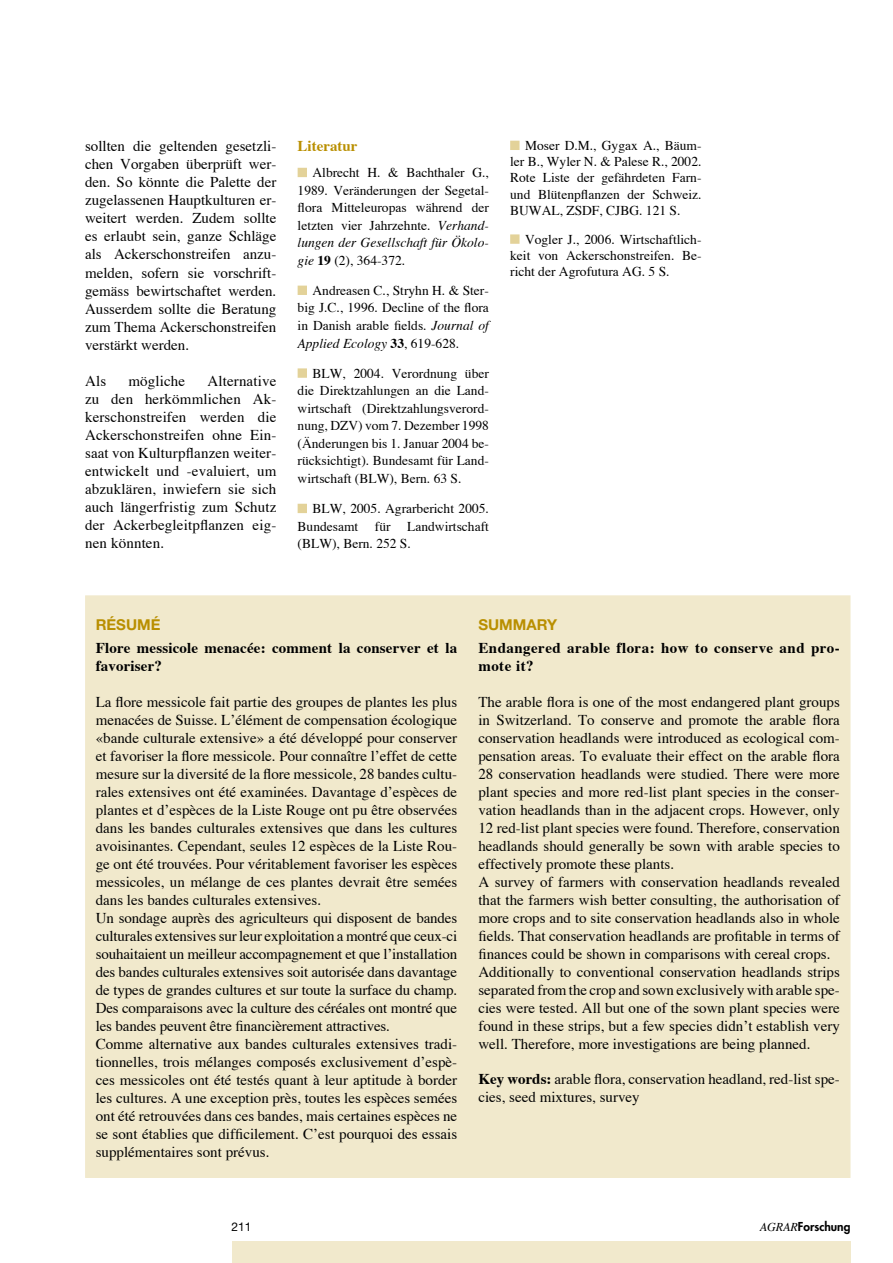
<style>
.page{position:relative;width:893px;height:1263px;background:#fff}
.page>*{position:absolute;margin:0;border:0;box-sizing:border-box;transform-origin:0 0}
.t1{font:15px/18px "Times";color:#000}
.t2{font:700 15px/18px "Times";letter-spacing:.01em;color:#000}
.t3{font:700 15px/18px "Times";letter-spacing:.03em;color:#000}
.t4{font:700 15px "Helvetica Neue";color:#b98f00}
.t5{font:700 15px "Times";color:#b98f00}
.t6{font:13.5px/17.5px "Times";color:#000;text-align:justify}
.t7{font:800 12px "Futura";color:#000}
.t8{font:12px "Helvetica Neue";color:#000}
.s1{font-style:italic}
.s2{font-weight:700}
.s3{font-family:"Times";font-weight:400;font-style:italic}
</style>
<div class="page">
<div style="left:232px;top:1242px;width:618px;height:21px;background:#f1e9cc"></div>
<div style="left:86px;top:596px;width:764px;height:581px;background:#f1e9cc"></div>
<div style="left:298px;top:169px;width:8px;height:7px;background:#e3d299"></div>
<div style="left:298px;top:168px;width:9px;height:9px;border:2px solid #e3d299"></div>
<div style="left:298px;top:286px;width:8px;height:8px;background:#e3d299"></div>
<div style="left:298px;top:286px;width:9px;height:9px;border:2px solid #e3d299"></div>
<div style="left:298px;top:369px;width:8px;height:8px;background:#e3d299"></div>
<div style="left:298px;top:368px;width:9px;height:10px;border:2px solid #e3d299"></div>
<div style="left:298px;top:504px;width:8px;height:8px;background:#e3d299"></div>
<div style="left:298px;top:504px;width:9px;height:9px;border:2px solid #e3d299"></div>
<div style="left:511px;top:141px;width:8px;height:8px;background:#e3d299"></div>
<div style="left:510px;top:141px;width:10px;height:9px;border:2px solid #e3d299"></div>
<div style="left:511px;top:235px;width:8px;height:8px;background:#e3d299"></div>
<div style="left:510px;top:234px;width:10px;height:10px;border:2px solid #e3d299"></div>
<p class="t1" style="left:85px;top:137px;width:193px;text-align:justify">sollten die geltenden gesetzli&shy;chen Vorgaben überprüft wer&shy;den. So könnte die Palette der zugelassenen Hauptkulturen er&shy;weitert werden. Zudem sollte es erlaubt sein, ganze Schläge als Ackerschonstreifen anzu&shy;melden, sofern sie vorschrift&shy;gemäss bewirtschaftet werden.<br>Ausserdem sollte die Beratung zum Thema Ackerschonstreifen verstärkt werden.</p>
<p class="t1" style="left:85px;top:371px;width:23px">Als</p>
<p class="t1" style="left:128px;top:371px;width:58px">mögliche</p>
<p class="t1" style="left:85px;top:371px;width:193px;text-align:justify;text-indent:122px">Alternative zu den herkömmlichen Ac&shy;kerschonstreifen werden die Ackerschonstreifen ohne Ein&shy;saat von Kulturpflanzen weiter&shy;entwickelt und -evaluiert, um abzuklären, inwiefern sie sich auch längerfristig zum Schutz der Ackerbegleitpflanzen eig&shy;nen könnten.</p>
<p class="t5" style="left:298px;top:137px;width:61px">Literatur</p>
<p class="t6" style="left:298px;top:164px;width:193px;text-indent:15px">Albrecht H. &amp; Bachthaler G., 1989. Veränderungen der Segetal&shy;flora Mitteleuropas während der letzten vier Jahrzehnte. <span class="s1">Verhand&shy;lungen der Gesellschaft für Ökolo&shy;gie</span> <span class="s2">19</span> (2), 364-372.</p>
<p class="t6" style="left:298px;top:281px;width:193px;text-indent:15px">Andreasen C., Stryhn H. &amp; Ster&shy;big J.C., 1996. Decline of the flora in Danish arable fields. <span class="s1">Journal of Applied Ecology</span> <span class="s2">33</span>, 619-628.</p>
<p class="t6" style="left:298px;top:364px;width:193px;text-indent:15px">BLW, 2004. Verordnung über die Direktzahlungen an die Land&shy;wirtschaft (Direktzahlungsverord&shy;nung, DZV) vom 7. Dezember 1998 (Änderungen bis 1. Januar 2004 be&shy;rücksichtigt). Bundesamt für Land&shy;wirtschaft (BLW), Bern. 63 S.</p>
<p class="t6" style="left:298px;top:500px;width:193px;text-indent:15px">BLW, 2005. Agrarbericht 2005.<br>Bundesamt für Landwirtschaft (BLW), Bern. 252 S.</p>
<p class="t6" style="left:510px;top:137px;width:193px;line-height:16.2px;text-indent:15px">Moser D.M., Gygax A., Bäum&shy;ler B., Wyler N. &amp; Palese R., 2002.<br>Rote Liste der gefährdeten Farn&shy;und Blütenpflanzen der Schweiz.<br>BUWAL, ZSDF, CJBG. 121 S.</p>
<p class="t6" style="left:510px;top:231px;width:193px;line-height:16.2px;text-indent:15px">Vogler J., 2006. Wirtschaftlich&shy;keit von Ackerschonstreifen. Be&shy;richt der Agrofutura AG. 5 S.</p>
<p class="t4" style="left:96px;top:615px;width:33px">RÉSUM</p>
<p class="t4" style="left:151px;top:615px;width:11px">É</p>
<p class="t2" style="left:96px;top:638px;width:363px">Flore messicole menacée: comment la conserver et la favoriser?</p>
<p class="t1" style="left:96px;top:692px;width:363px">La flore messicole fait partie des groupes de plantes les plus menacées de Suisse. L’élément de compensation écologique «bande culturale extensive» a été développé pour conserver et favoriser la flore messicole. Pour connaître l’effet de cette mesure sur la diversité de la flore messicole, 28 bandes cultu&shy;rales extensives ont été examinées. Davantage d’espèces de plantes et d’espèces de la Liste Rouge ont pu être observées dans les bandes culturales extensives que dans les cultures avoisinantes. Cependant, seules 12 espèces de la Liste Rou&shy;ge ont été trouvées. Pour véritablement favoriser les espèces messicoles, un mélange de ces plantes devrait être semées dans les bandes culturales extensives.<br>Un sondage auprès des agriculteurs qui disposent de bandes culturales extensives sur leur exploitation a montré que ceux-ci souhaitaient un meilleur accompagnement et que l’installation des bandes culturales extensives soit autorisée dans davantage de types de grandes cultures et sur toute la surface du champ.<br>Des comparaisons avec la culture des céréales ont montré que les bandes peuvent être financièrement attractives.<br>Comme alternative aux bandes culturales extensives tradi&shy;tionnelles, trois mélanges composés exclusivement d’espè&shy;ces messicoles ont été testés quant à leur aptitude à border les cultures. A une exception près, toutes les espèces semées ont été retrouvées dans ces bandes, mais certaines espèces ne se sont établies que difficilement. C’est pourquoi des essais supplémentaires sont prévus.</p>
<p class="t4" style="left:478px;top:615px;width:23px">SUMMAR</p>
<p class="t4" style="left:547px;top:615px;width:12px">Y</p>
<p class="t3" style="left:478px;top:638px;width:363px">Endangered arable flora: how to conserve and pro&shy;mote it?</p>
<p class="t1" style="left:478px;top:692px;width:363px">The arable flora is one of the most endangered plant groups in Switzerland. To conserve and promote the arable flora conservation headlands were introduced as ecological com&shy;pensation areas. To evaluate their effect on the arable flora 28 conservation headlands were studied. There were more plant species and more red-list plant species in the conser&shy;vation headlands than in the adjacent crops. However, only 12 red-list plant species were found. Therefore, conservation headlands should generally be sown with arable species to effectively promote these plants.<br>A survey of farmers with conservation headlands revealed that the farmers wish better consulting, the authorisation of more crops and to site conservation headlands also in whole fields. That conservation headlands are profitable in terms of finances could be shown in comparisons with cereal crops.<br>Additionally to conventional conservation headlands strips separated from the crop and sown exclusively with arable spe&shy;cies were tested. All but one of the sown plant species were found in these strips, but a few species didn’t establish very well. Therefore, more investigations are being planned.</p>
<p class="t1" style="left:478px;top:1070px;width:363px"><span class="s2">Key words:</span> arable flora, conservation headland, red-list spe&shy;cies, seed mixtures, survey</p>
<p class="t8" style="left:232px;top:1220px;width:22px">211</p>
<p class="t7" style="left:760px;top:1219px;width:92px"><span class="s3">AGRAR</span>Forschung</p>
</div>
